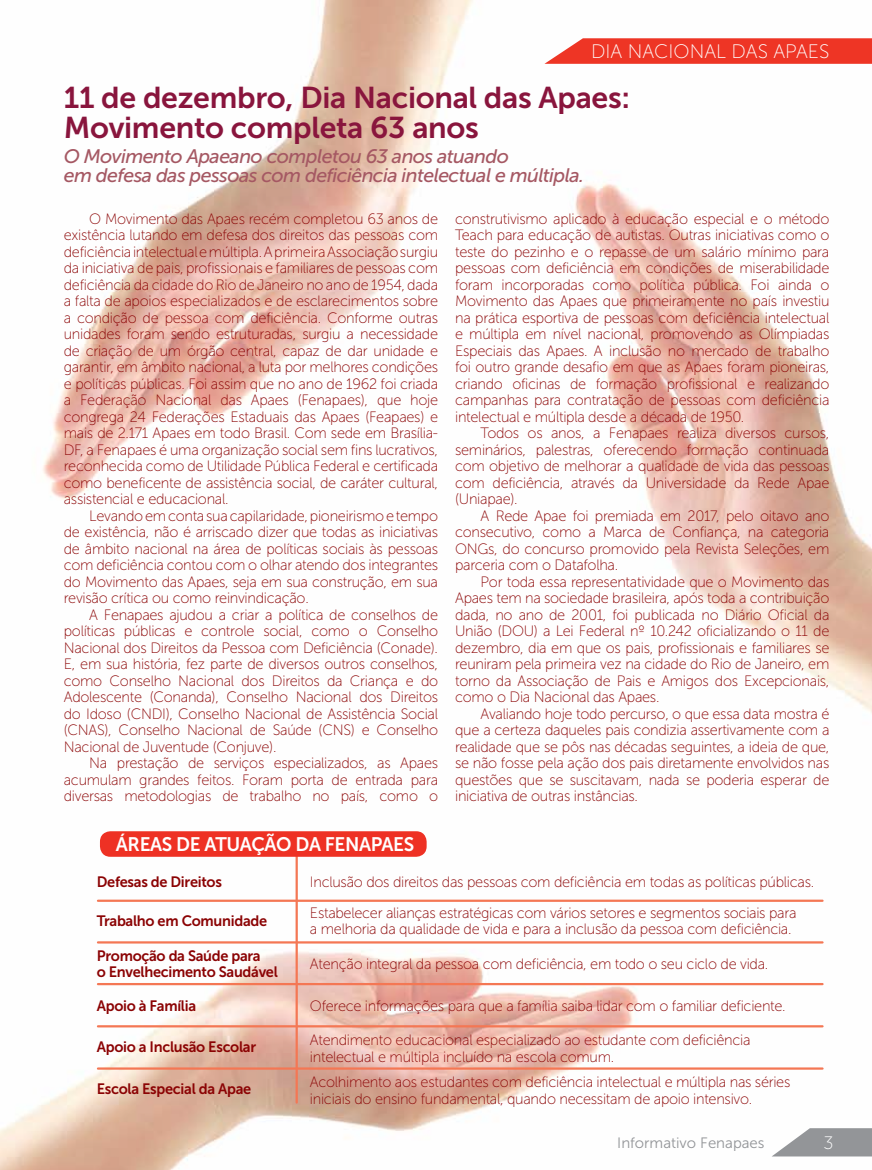
<style>
.page{position:relative;width:872px;height:1170px;background:#fff}
.page>*{position:absolute;margin:0;border:0;box-sizing:border-box;transform-origin:0 0}
.t1{font:30px/30px "Museo Sans 700";letter-spacing:-.01em;color:#89153d}
.t2{font:italic 19.5px/19.5px "Museo Sans 500";letter-spacing:-.03em;color:#a55863}
.t3{font:19.5px "Museo Sans 700";letter-spacing:-.02em;color:#fff}
.t4{font:19.5px "Museo Sans 100";color:#fff}
.t5{font:18px "Museo Sans 100";color:#fff}
.t6{font:15px/16.5px "Museo Sans 100";letter-spacing:-.02em;color:#8b0304;text-align:justify}
.t7{font:15px/16.5px "Museo Sans 700";letter-spacing:-.02em;color:#8b0304}
.t8{font:15px "Museo Sans 300";color:#939598}
</style>
<div class="page">
<img style="left:0;top:0;width:872px;height:1169px">
<svg style="left:544px;top:38px;width:328px;height:26px;background:#ef4436"></svg>
<hr style="left:98px;top:899px;width:724px;height:2px;background:#f47754">
<hr style="left:98px;top:941px;width:724px;height:2px;background:#f47754">
<hr style="left:98px;top:982px;width:724px;height:3px;background:#f47754">
<hr style="left:98px;top:1025px;width:724px;height:2px;background:#f47754">
<hr style="left:98px;top:1067px;width:724px;height:2px;background:#f47754">
<hr style="left:295px;top:844px;width:3px;height:258px;background:#f47754">
<div style="left:100px;top:831px;width:326px;height:25px;background:#ee3124;border-radius:10px"></div>
<svg style="left:771px;top:1128px;width:101px;height:28px"></svg>
<h2 class="t4" style="left:591px;top:41px;width:240px">DIA NACIONAL DAS APAES</h2>
<h1 class="t1" style="left:64px;top:82px;width:568px">11 de dezembro, Dia Nacional das Apaes:<br>Movimento completa 63 anos</h1>
<h2 class="t2" style="left:64px;top:146px;width:522px">O Movimento Apaeano completou 63 anos atuando<br>em defesa das pessoas com deficiência intelectual e múltipla.</h2>
<p class="t6" style="left:64px;top:210px;width:376px;text-indent:26px">O Movimento das Apaes recém completou 63 anos de existência lutando em defesa dos direitos das pessoas com deficiência intelectual e múltipla. A primeira Associação surgiu da iniciativa de pais, profissionais e familiares de pessoas com deficiência da cidade do Rio de Janeiro no ano de 1954, dada a falta de apoios especializados e de esclarecimentos sobre a condição de pessoa com deficiência. Conforme outras unidades foram sendo estruturadas, surgiu a necessidade de criação de um órgão central, capaz de dar unidade e garantir, em âmbito nacional, a luta por melhores condições e políticas públicas. Foi assim que no ano de 1962 foi criada a Federação Nacional das Apaes (Fenapaes), que hoje congrega 24 Federações Estaduais das Apaes (Feapaes) e mais de 2.171 Apaes em todo Brasil. Com sede em Brasília-DF, a Fenapaes é uma organização social sem fins lucrativos, reconhecida como de Utilidade Pública Federal e certificada como beneficente de assistência social, de caráter cultural, assistencial e educacional.</p>
<p class="t6" style="left:64px;top:507px;width:376px;text-indent:26px">Levando em conta sua capilaridade, pioneirismo e tempo de existência, não é arriscado dizer que todas as iniciativas de âmbito nacional na área de políticas sociais às pessoas com deficiência contou com o olhar atendo dos integrantes do Movimento das Apaes, seja em sua construção, em sua revisão crítica ou como reinvindicação.</p>
<p class="t6" style="left:64px;top:606px;width:376px;text-indent:26px">A Fenapaes ajudou a criar a política de conselhos de políticas públicas e controle social, como o Conselho Nacional dos Direitos da Pessoa com Deficiência (Conade).<br>E, em sua história, fez parte de diversos outros conselhos, como Conselho Nacional dos Direitos da Criança e do Adolescente (Conanda), Conselho Nacional dos Direitos do Idoso (CNDI), Conselho Nacional de Assistência Social (CNAS), Conselho Nacional de Saúde (CNS) e Conselho Nacional de Juventude (Conjuve).</p>
<p class="t6" style="left:64px;top:755px;width:376px;text-indent:26px">Na prestação de serviços especializados, as Apaes acumulam grandes feitos. Foram porta de entrada para diversas metodologias de trabalho no país, como o</p>
<p class="t6" style="left:455px;top:210px;width:376px">construtivismo aplicado à educação especial e o método Teach para educação de autistas. Outras iniciativas como o teste do pezinho e o repasse de um salário mínimo para pessoas com deficiência em condições de miserabilidade foram incorporadas como política pública. Foi ainda o Movimento das Apaes que primeiramente no país investiu na prática esportiva de pessoas com deficiência intelectual e múltipla em nível nacional, promovendo as Olímpiadas Especiais das Apaes. A inclusão no mercado de trabalho foi outro grande desafio em que as Apaes foram pioneiras, criando oficinas de formação profissional e realizando campanhas para contratação de pessoas com deficiência intelectual e múltipla desde a década de 1950.</p>
<p class="t6" style="left:455px;top:425px;width:376px;text-indent:26px">Todos os anos, a Fenapaes realiza diversos cursos, seminários, palestras, oferecendo formação continuada com objetivo de melhorar a qualidade de vida das pessoas com deficiência, através da Universidade da Rede Apae (Uniapae).</p>
<p class="t6" style="left:455px;top:507px;width:376px;text-indent:26px">A Rede Apae foi premiada em 2017, pelo oitavo ano consecutivo, como a Marca de Confiança, na categoria ONGs, do concurso promovido pela Revista Seleções, em parceria com o Datafolha.</p>
<p class="t6" style="left:455px;top:573px;width:376px;text-indent:26px">Por toda essa representatividade que o Movimento das Apaes tem na sociedade brasileira, após toda a contribuição dada, no ano de 2001, foi publicada no Diário Oficial da União (DOU) a Lei Federal nº 10.242 oficializando o 11 de dezembro, dia em que os pais, profissionais e familiares se reuniram pela primeira vez na cidade do Rio de Janeiro, em torno da Associação de Pais e Amigos dos Excepcionais, como o Dia Nacional das Apaes.</p>
<p class="t6" style="left:455px;top:705px;width:376px;text-indent:26px">Avaliando hoje todo percurso, o que essa data mostra é que a certeza daqueles pais condizia assertivamente com a realidade que se pôs nas décadas seguintes, a ideia de que, se não fosse pela ação dos pais diretamente envolvidos nas questões que se suscitavam, nada se poderia esperar de iniciativa de outras instâncias.</p>
<h2 class="t3" style="left:116px;top:833px;width:300px">ÁREAS DE ATUAÇÃO DA FENAPAES</h2>
<p class="t7" style="left:97px;top:873px;width:127px">Defesas de Direitos</p>
<p class="t7" style="left:97px;top:912px;width:172px">Trabalho em Comunidade</p>
<p class="t7" style="left:97px;top:946px;width:182px">Promoção da Saúde para<br>o Envelhecimento Saudável</p>
<p class="t7" style="left:97px;top:997px;width:101px">Apoio à Família</p>
<p class="t7" style="left:97px;top:1038px;width:161px">Apoio a Inclusão Escolar</p>
<p class="t7" style="left:97px;top:1080px;width:156px">Escola Especial da Apae</p>
<p class="t6" style="left:310px;top:867px;width:506px;line-height:30.6px">Inclusão dos direitos das pessoas com deficiência em todas as políticas públicas.<br>Estabelecer alianças estratégicas com vários setores e segmentos sociais para</p>
<p class="t6" style="left:310px;top:921px;width:483px">a melhoria da qualidade de vida e para a inclusão da pessoa com deficiência.</p>
<p class="t6" style="left:310px;top:955px;width:460px">Atenção integral da pessoa com deficiência, em todo o seu ciclo de vida.</p>
<p class="t6" style="left:310px;top:997px;width:477px">Oferece informações para que a família saiba lidar com o familiar deficiente.</p>
<p class="t6" style="left:310px;top:1031px;width:442px">Atendimento educacional especializado ao estudante com deficiência intelectual e múltipla incluído na escola comum.</p>
<p class="t6" style="left:310px;top:1073px;width:482px">Acolhimento aos estudantes com deficiência intelectual e múltipla nas séries iniciais do ensino fundamental, quando necessitam de apoio intensivo.</p>
<p class="t8" style="left:617px;top:1134px;width:149px">Informativo Fenapaes</p>
<p class="t5" style="left:823px;top:1133px;width:12px">3</p>
</div>
